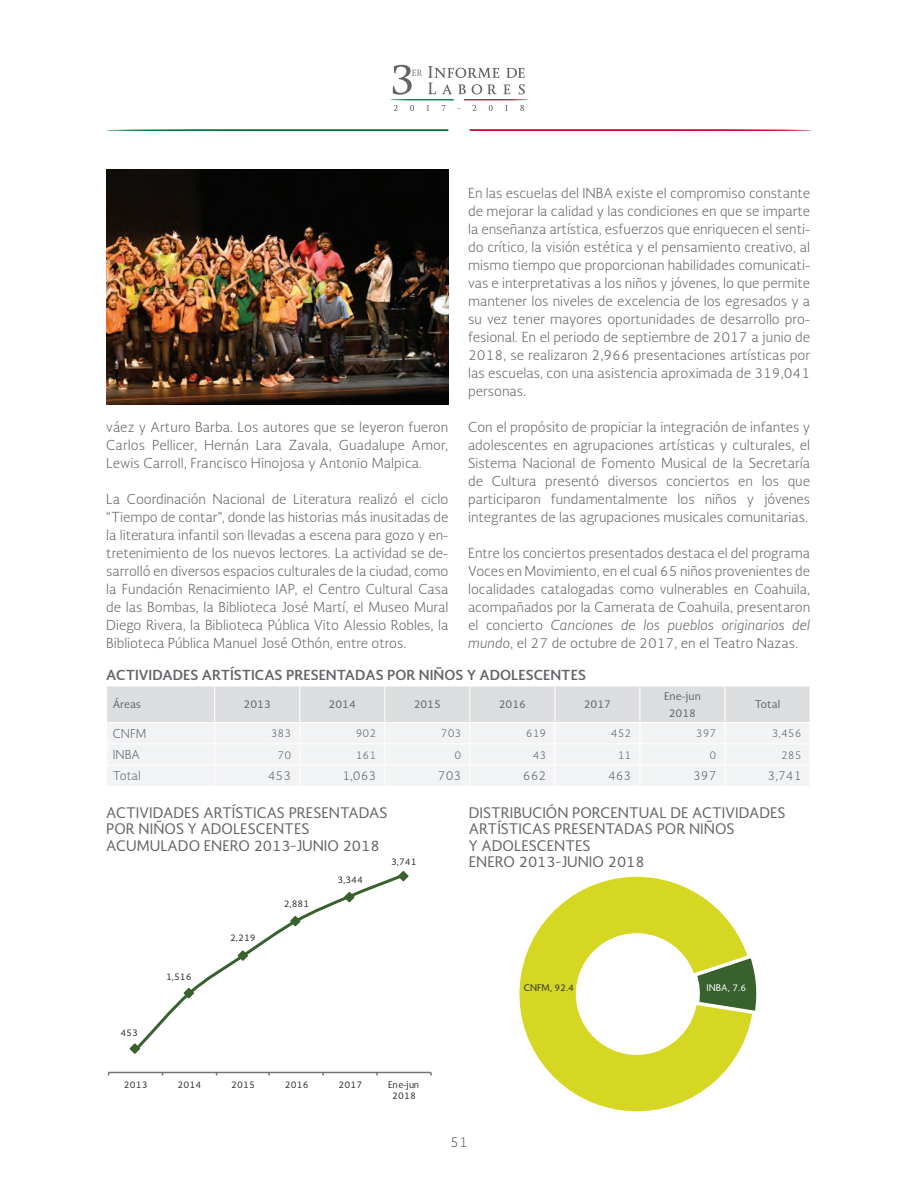
<style>
.page{position:relative;width:918px;height:1188px;background:#fff}
.page>*{position:absolute;margin:0;border:0;box-sizing:border-box;transform-origin:0 0}
.t1{font:14.25px/16.5px "Soberana Sans";color:#646569}
.t2{font:300 13.5px/18px "Soberana Sans";color:#646569;text-align:justify}
.t3{font:700 13.5px "Soberana Sans";color:#646569}
.t4{font:300 12px "Soberana Sans";color:#646569}
.t5{font:10.5px/16.5px "Soberana Sans";color:#646569;text-align:center}
.t6{font:300 10.5px "Soberana Sans";color:#646569}
.t7{font:9px/10.5px "Soberana Sans";letter-spacing:.015em;color:#2f3030;text-align:center}
.t8{font:9px "Soberana Sans";color:#fff}
.s1{font-style:italic}
</style>
<div class="page">
<svg style="left:106px;top:129px;width:342px;height:2px"></svg>
<svg style="left:470px;top:129px;width:342px;height:2px"></svg>
<svg style="left:390px;top:65px;width:138px;height:46px"></svg>
<svg style="left:107px;top:686px;width:703px;height:100px"></svg>
<img style="left:106px;top:170px;width:342px;height:234px">
<svg style="left:519px;top:876px;width:233px;height:236px"></svg>
<svg style="left:692px;top:953px;width:65px;height:63px"></svg>
<hr style="left:109px;top:1072px;width:322px;height:1px;background:#767271">
<svg style="left:141px;top:876px;width:256px;height:171px"></svg>
<svg style="left:129px;top:1042px;width:12px;height:12px"></svg>
<svg style="left:182px;top:987px;width:13px;height:13px"></svg>
<svg style="left:236px;top:949px;width:13px;height:13px"></svg>
<svg style="left:289px;top:915px;width:13px;height:13px"></svg>
<svg style="left:343px;top:891px;width:13px;height:13px"></svg>
<svg style="left:397px;top:871px;width:12px;height:11px"></svg>
<p class="t2" style="left:468px;top:184px;width:344px">En las escuelas del INBA existe el compromiso constante de mejorar la calidad y las condiciones en que se imparte la enseñanza artística, esfuerzos que enriquecen el senti&shy;do crítico, la visión estética y el pensamiento creativo, al mismo tiempo que proporcionan habilidades comunicati&shy;vas e interpretativas a los niños y jóvenes, lo que permite mantener los niveles de excelencia de los egresados y a su vez tener mayores oportunidades de desarrollo pro&shy;fesional. En el periodo de septiembre de 2017 a junio de 2018, se realizaron 2,966 presentaciones artísticas por las escuelas, con una asistencia aproximada de 319,041 personas.</p>
<p class="t2" style="left:468px;top:418px;width:344px">Con el propósito de propiciar la integración de infantes y adolescentes en agrupaciones artísticas y culturales, el Sistema Nacional de Fomento Musical de la Secretaría de Cultura presentó diversos conciertos en los que participaron fundamentalmente los niños y jóvenes integrantes de las agrupaciones musicales comunitarias.</p>
<p class="t2" style="left:468px;top:544px;width:344px">Entre los conciertos presentados destaca el del programa Voces en Movimiento, en el cual 65 niños provenientes de localidades catalogadas como vulnerables en Coahuila, acompañados por la Camerata de Coahuila, presentaron el concierto <span class="s1">Canciones de los pueblos originarios del mundo</span>, el 27 de octubre de 2017, en el Teatro Nazas.</p>
<p class="t3" style="left:106px;top:665px;width:481px">ACTIVIDADES ARTÍSTICAS PRESENTADAS POR NIÑOS Y ADOLESCENTES</p>
<p class="t5" style="left:113px;top:696px;width:30px">Áreas</p>
<p class="t5" style="left:244px;top:696px;width:29px">2013</p>
<p class="t5" style="left:329px;top:696px;width:29px">2014</p>
<p class="t5" style="left:414px;top:696px;width:29px">2015</p>
<p class="t5" style="left:499px;top:696px;width:29px">2016</p>
<p class="t5" style="left:584px;top:696px;width:29px">2017</p>
<p class="t5" style="left:664px;top:688px;width:38px">Ene-jun<br>2018</p>
<p class="t5" style="left:755px;top:696px;width:27px">Total</p>
<p class="t4" style="left:113px;top:726px;width:35px">CNFM</p>
<p class="t6" style="left:271px;top:727px;width:22px">383</p>
<p class="t6" style="left:356px;top:727px;width:22px">902</p>
<p class="t6" style="left:441px;top:727px;width:22px">703</p>
<p class="t6" style="left:526px;top:727px;width:22px">619</p>
<p class="t6" style="left:611px;top:727px;width:22px">452</p>
<p class="t6" style="left:696px;top:727px;width:22px">397</p>
<p class="t6" style="left:772px;top:727px;width:31px">3,456</p>
<p class="t4" style="left:113px;top:747px;width:29px">INBA</p>
<p class="t6" style="left:278px;top:748px;width:15px">70</p>
<p class="t6" style="left:356px;top:748px;width:22px">161</p>
<p class="t6" style="left:455px;top:748px;width:8px">0</p>
<p class="t6" style="left:533px;top:748px;width:15px">43</p>
<p class="t6" style="left:618px;top:748px;width:15px">11</p>
<p class="t6" style="left:710px;top:748px;width:8px">0</p>
<p class="t6" style="left:781px;top:748px;width:22px">285</p>
<p class="t4" style="left:113px;top:768px;width:30px">Total</p>
<p class="t4" style="left:268px;top:768px;width:25px">453</p>
<p class="t4" style="left:342px;top:768px;width:35px">1,063</p>
<p class="t4" style="left:438px;top:768px;width:25px">703</p>
<p class="t4" style="left:523px;top:768px;width:25px">662</p>
<p class="t4" style="left:608px;top:768px;width:25px">463</p>
<p class="t4" style="left:693px;top:768px;width:25px">397</p>
<p class="t4" style="left:768px;top:768px;width:35px">3,741</p>
<p class="t1" style="left:469px;top:804px;width:318px">DISTRIBUCIÓN PORCENTUAL DE ACTIVIDADES<br>ARTÍSTICAS PRESENTADAS POR NIÑOS<br>Y ADOLESCENTES<br>ENERO 2013-JUNIO 2018</p>
<p class="t2" style="left:106px;top:418px;width:344px">váez y Arturo Barba. Los autores que se leyeron fueron Carlos Pellicer, Hernán Lara Zavala, Guadalupe Amor, Lewis Carroll, Francisco Hinojosa y Antonio Malpica.</p>
<p class="t2" style="left:106px;top:490px;width:344px">La Coordinación Nacional de Literatura realizó el ciclo “Tiempo de contar”, donde las historias más inusitadas de la literatura infantil son llevadas a escena para gozo y en&shy;tretenimiento de los nuevos lectores. La actividad se de&shy;sarrolló en diversos espacios culturales de la ciudad, como la Fundación Renacimiento IAP, el Centro Cultural Casa de las Bombas, la Biblioteca José Martí, el Museo Mural Diego Rivera, la Biblioteca Pública Vito Alessio Robles, la Biblioteca Pública Manuel José Othón, entre otros.</p>
<p class="t1" style="left:106px;top:804px;width:283px">ACTIVIDADES ARTÍSTICAS PRESENTADAS<br>POR NIÑOS Y ADOLESCENTES<br>ACUMULADO ENERO 2013-JUNIO 2018</p>
<p class="t7" style="left:391px;top:856px;width:27px">3,741</p>
<p class="t7" style="left:120px;top:1027px;width:19px">453</p>
<p class="t7" style="left:166px;top:971px;width:27px">1,516</p>
<p class="t7" style="left:230px;top:932px;width:27px">2,219</p>
<p class="t7" style="left:284px;top:898px;width:27px">2,881</p>
<p class="t7" style="left:337px;top:874px;width:27px">3,344</p>
<p class="t7" style="left:124px;top:1079px;width:25px">2013</p>
<p class="t7" style="left:178px;top:1079px;width:25px">2014</p>
<p class="t7" style="left:231px;top:1079px;width:25px">2015</p>
<p class="t7" style="left:285px;top:1079px;width:25px">2016</p>
<p class="t7" style="left:338px;top:1079px;width:25px">2017</p>
<p class="t7" style="left:388px;top:1079px;width:32px">Ene-jun<br>2018</p>
<p class="t2" style="left:450px;top:1132px;width:19px">51</p>
<p class="t7" style="left:524px;top:982px;width:52px">CNFM, 92.4</p>
<p class="t8" style="left:707px;top:981px;width:41px">INBA, 7.6</p>
</div>
